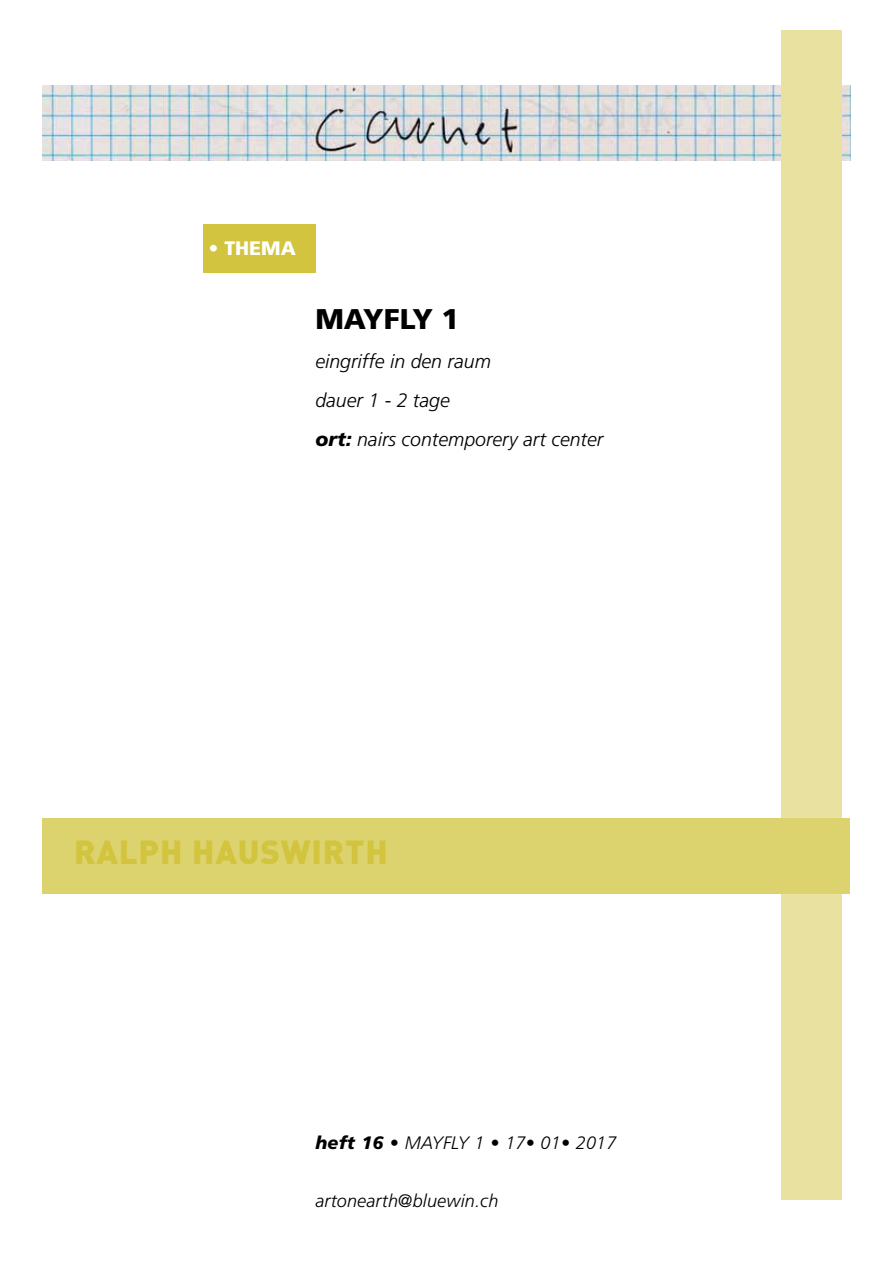
<style>
.page{position:relative;width:893px;height:1263px;background:#fff}
.page>*{position:absolute;margin:0;border:0;box-sizing:border-box;transform-origin:0 0}
.t1{font:900 33px "DIN";letter-spacing:.025em;color:#d2c43e}
.t2{font:900 28.5px "Frutiger";color:#000}
.t3{font:italic 300 19.5px/39px "Frutiger CE";color:#000}
.t4{font:900 19.5px "Frutiger";color:#fff}
.t5{font:italic 300 18px "Frutiger CE";letter-spacing:.01em;color:#000}
.s1{font-family:"Frutiger CE";font-weight:300;font-style:italic}
.s2{font-family:"Frutiger";font-weight:900}
</style>
<div class="page">
<img style="left:43px;top:85px;width:807px;height:75px">
<div style="left:781px;top:31px;width:60px;height:1169px;background:#e9e19f"></div>
<div style="left:43px;top:818px;width:807px;height:75px;background:#ddd36e"></div>
<div style="left:203px;top:225px;width:112px;height:48px;background:#d2c43e"></div>
<p class="t4" style="left:209px;top:237px;width:89px"><span class="s1">•</span> THEMA</p>
<h2 class="t2" style="left:315px;top:303px;width:145px">MAYFLY 1</h2>
<p class="t3" style="left:315px;top:342px;width:289px">eingriffe in den raum<br>dauer 1 - 2 tage<br><span class="s2">ort:</span> nairs contemporery art center</p>
<h1 class="t1" style="left:74px;top:833px;width:315px">RALPH HAUSWIRTH</h1>
<p class="t5" style="left:315px;top:1133px;width:303px"><span class="s2">heft 16</span> • MAYFLY 1 • 17• 01• 2017</p>
<p class="t5" style="left:315px;top:1191px;width:185px">artonearth@bluewin.ch</p>
</div>
